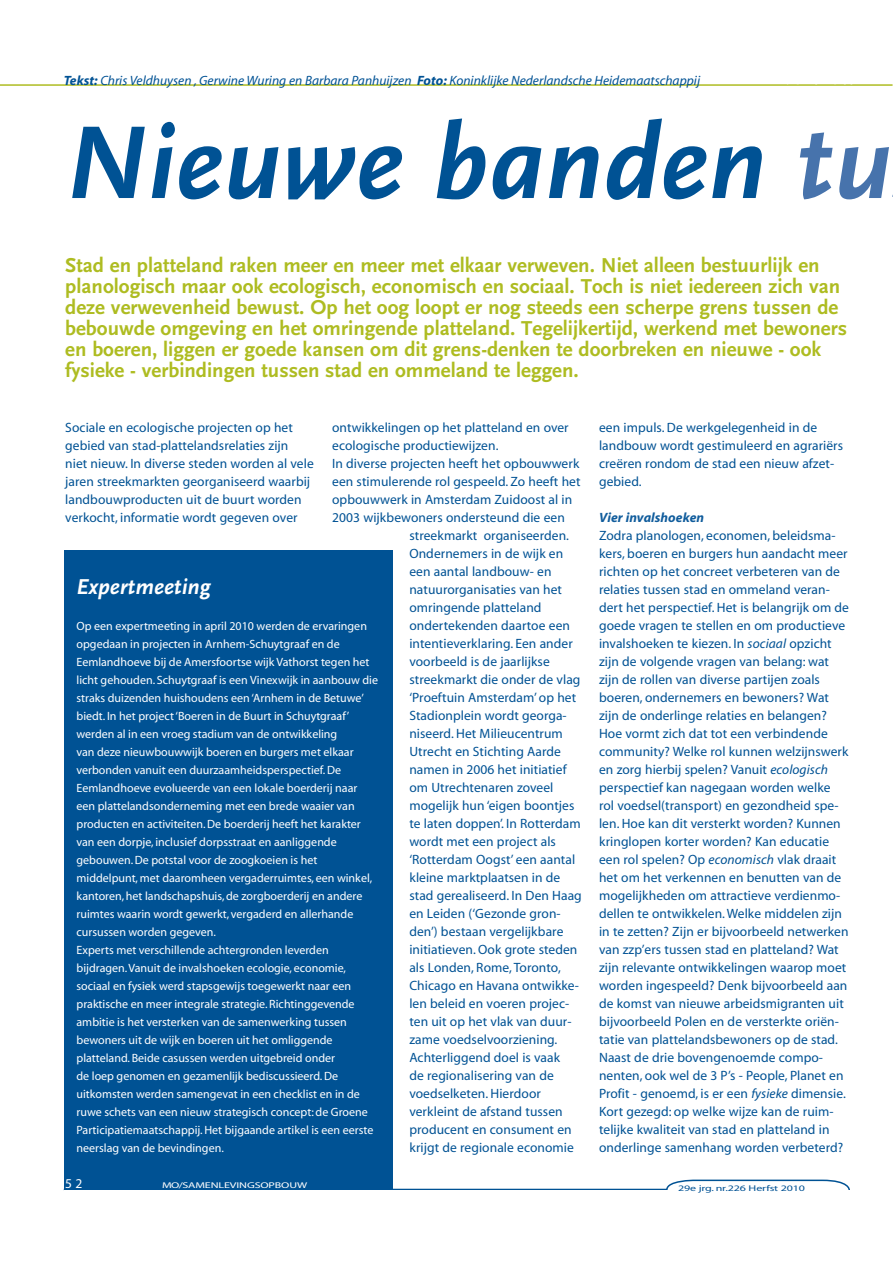
<style>
.page{position:relative;width:893px;height:1263px;background:#fff}
.page>*{position:absolute;margin:0;border:0;box-sizing:border-box;transform-origin:0 0}
.t1{font:italic 700 108px "Scala Sans";color:#005294}
.t2{font:italic 700 22.5px "Scala Sans";color:#fff}
.t3{font:700 21px/21px "Scala Sans";color:#aebc21}
.t4{font:13.5px/18px "Myriad";letter-spacing:.005em;color:#005294}
.t5{font:italic 13.5px "Myriad";color:#005294}
.t6{font:italic 700 13.5px "Myriad";letter-spacing:.005em;color:#105c9c}
.t7{font:13.5px "Myriad";color:#fff}
.t8{font:12px/18px "Myriad";color:#fff}
.t9{font:8.4px "Myriad";letter-spacing:-.01em;color:#005294;scale:1.43 1}
.t10{font:8.4px "Myriad";letter-spacing:-.01em;color:#fff;scale:1.43 1}
.s1{font-weight:700}
.s2{color:#4773ac}
.s3{font-style:italic}
</style>
<div class="page">
<hr style="left:0;top:84px;width:892px;height:2px;background:#aebc21">
<div style="left:64px;top:550px;width:328px;height:639px;background:#005294"></div>
<hr style="left:64px;top:1189px;width:755px;height:1px;background:#005294">
<svg style="left:665px;top:1179px;width:185px;height:11px"></svg>
<p class="t5" style="left:64px;top:73px;width:638px"><span class="s1">Tekst:</span> Chris Veldhuysen , Gerwine Wuring en Barbara Panhuijzen <span class="s1">Foto:</span> Koninklijke Nederlandsche Heidemaatschappij</p>
<h1 class="t1" style="left:65px;top:104px;width:828px">Nieuwe banden <span class="s2">tu</span></h1>
<p class="t3" style="left:65px;top:255px;width:783px">Stad en platteland raken meer en meer met elkaar verweven. Niet alleen bestuurlijk en planologisch maar ook ecologisch, economisch en sociaal. Toch is niet iedereen zich van deze verwevenheid bewust. Op het oog loopt er nog steeds een scherpe grens tussen de bebouwde omgeving en het omringende platteland. Tegelijkertijd, werkend met bewoners en boeren, liggen er goede kansen om dit grens-denken te doorbreken en nieuwe - ook fysieke - verbindingen tussen stad en ommeland te leggen.</p>
<p class="t4" style="left:65px;top:419px;width:250px">Sociale en ecologische projecten op het gebied van stad-plattelandsrelaties zijn niet nieuw. In diverse steden worden al vele jaren streekmarkten georganiseerd waarbij landbouwproducten uit de buurt worden verkocht, informatie wordt gegeven over</p>
<p class="t4" style="left:332px;top:419px;width:238px">ontwikkelingen op het platteland en over</p>
<p class="t4" style="left:599px;top:419px;width:246px">een impuls. De werkgelegenheid in de landbouw wordt gestimuleerd en agrariërs creëren rondom de stad een nieuw afzet&shy;gebied.</p>
<p class="t6" style="left:599px;top:510px;width:107px">Vier invalshoeken</p>
<p class="t4" style="left:599px;top:527px;width:251px">Zodra planologen, economen, beleidsma&shy;kers, boeren en burgers hun aandacht meer richten op het concreet verbeteren van de relaties tussen stad en ommeland veran&shy;dert het perspectief. Het is belangrijk om de goede vragen te stellen en om productieve invalshoeken te kiezen. In <span class="s3">sociaal</span> opzicht zijn de volgende vragen van belang: wat zijn de rollen van diverse partijen zoals boeren, ondernemers en bewoners? Wat zijn de onderlinge relaties en belangen?<br>Hoe vormt zich dat tot een verbindende community? Welke rol kunnen welzijnswerk en zorg hierbij spelen? Vanuit <span class="s3">ecologisch </span>perspectief kan nagegaan worden welke rol voedsel(transport) en gezondheid spe&shy;len. Hoe kan dit versterkt worden? Kunnen kringlopen korter worden? Kan educatie een rol spelen? Op <span class="s3">economisch</span> vlak draait het om het verkennen en benutten van de mogelijkheden om attractieve verdienmo&shy;dellen te ontwikkelen. Welke middelen zijn in te zetten? Zijn er bijvoorbeeld netwerken van zzp’ers tussen stad en platteland? Wat zijn relevante ontwikkelingen waarop moet worden ingespeeld? Denk bijvoorbeeld aan de komst van nieuwe arbeidsmigranten uit bijvoorbeeld Polen en de versterkte oriën&shy;tatie van plattelandsbewoners op de stad.<br>Naast de drie bovengenoemde compo&shy;nenten, ook wel de 3 P’s - People, Planet en Profit - genoemd, is er een <span class="s3">fysieke</span> dimensie.<br>Kort gezegd: op welke wijze kan de ruim&shy;telijke kwaliteit van stad en platteland in onderlinge samenhang worden verbeterd?</p>
<p class="t4" style="left:332px;top:437px;width:168px">ecologische productiewijzen.</p>
<p class="t4" style="left:332px;top:455px;width:249px">In diverse projecten heeft het opbouwwerk</p>
<p class="t4" style="left:332px;top:473px;width:250px">een stimulerende rol gespeeld. Zo heeft het</p>
<p class="t4" style="left:332px;top:491px;width:242px">opbouwwerk in Amsterdam Zuidoost al in</p>
<p class="t4" style="left:332px;top:509px;width:234px">2003 wijkbewoners ondersteund die een</p>
<p class="t4" style="left:409px;top:527px;width:161px">streekmarkt organiseerden.</p>
<p class="t4" style="left:409px;top:545px;width:155px">Ondernemers in de wijk en</p>
<p class="t4" style="left:409px;top:563px;width:144px">een aantal landbouw- en</p>
<p class="t4" style="left:409px;top:581px;width:154px">natuurorganisaties van het</p>
<p class="t4" style="left:409px;top:599px;width:134px">omringende platteland</p>
<p class="t4" style="left:409px;top:617px;width:162px">ondertekenden daartoe een</p>
<p class="t4" style="left:409px;top:635px;width:165px">intentieverklaring. Een ander</p>
<p class="t4" style="left:409px;top:653px;width:142px">voorbeeld is de jaarlijkse</p>
<p class="t4" style="left:409px;top:671px;width:173px">streekmarkt die onder de vlag</p>
<p class="t4" style="left:409px;top:689px;width:168px">‘Proeftuin Amsterdam’ op het</p>
<p class="t4" style="left:409px;top:707px;width:159px">Stadionplein wordt georga-</p>
<p class="t4" style="left:409px;top:725px;width:155px">niseerd. Het Milieucentrum</p>
<p class="t4" style="left:409px;top:743px;width:153px">Utrecht en Stichting Aarde</p>
<p class="t4" style="left:409px;top:761px;width:159px">namen in 2006 het initiatief</p>
<p class="t4" style="left:409px;top:779px;width:146px">om Utrechtenaren zoveel</p>
<p class="t4" style="left:409px;top:797px;width:166px">mogelijk hun ‘eigen boontjes</p>
<p class="t4" style="left:409px;top:815px;width:173px">te laten doppen’. In Rotterdam</p>
<p class="t4" style="left:409px;top:833px;width:148px">wordt met een project als</p>
<p class="t4" style="left:409px;top:851px;width:167px">‘Rotterdam Oogst’ een aantal</p>
<p class="t4" style="left:409px;top:869px;width:152px">kleine marktplaatsen in de</p>
<p class="t4" style="left:409px;top:887px;width:174px">stad gerealiseerd. In Den Haag</p>
<p class="t4" style="left:409px;top:905px;width:153px">en Leiden (‘Gezonde gron-</p>
<p class="t4" style="left:409px;top:923px;width:156px">den’) bestaan vergelijkbare</p>
<p class="t4" style="left:409px;top:941px;width:169px">initiatieven. Ook grote steden</p>
<p class="t4" style="left:409px;top:959px;width:153px">als Londen, Rome, Toronto,</p>
<p class="t4" style="left:409px;top:977px;width:171px">Chicago en Havana ontwikke-</p>
<p class="t4" style="left:409px;top:995px;width:162px">len beleid en voeren projec-</p>
<p class="t4" style="left:409px;top:1013px;width:164px">ten uit op het vlak van duur-</p>
<p class="t4" style="left:409px;top:1031px;width:150px">zame voedselvoorziening.</p>
<p class="t4" style="left:409px;top:1049px;width:152px">Achterliggend doel is vaak</p>
<p class="t4" style="left:409px;top:1067px;width:146px">de regionalisering van de</p>
<p class="t4" style="left:409px;top:1085px;width:133px">voedselketen. Hierdoor</p>
<p class="t4" style="left:409px;top:1103px;width:155px">verkleint de afstand tussen</p>
<p class="t4" style="left:409px;top:1121px;width:164px">producent en consument en</p>
<p class="t4" style="left:409px;top:1139px;width:166px">krijgt de regionale economie</p>
<h2 class="t2" style="left:77px;top:575px;width:136px">Expertmeeting</h2>
<p class="t8" style="left:77px;top:618px;width:303px">Op een expertmeeting in april 2010 werden de ervaringen opgedaan in projecten in Arnhem-Schuytgraaf en de Eemlandhoeve bij de Amersfoortse wijk Vathorst tegen het licht gehouden. Schuytgraaf is een Vinexwijk in aanbouw die straks duizenden huishoudens een ‘Arnhem in de Betuwe’ biedt. In het project ‘Boeren in de Buurt in Schuytgraaf’ werden al in een vroeg stadium van de ontwikkeling<br>van deze nieuwbouwwijk boeren en burgers met elkaar verbonden vanuit een duurzaamheidsperspectief. De Eemlandhoeve evolueerde van een lokale boerderij naar een plattelandsonderneming met een brede waaier van producten en activiteiten. De boerderij heeft het karakter van een dorpje, inclusief dorpsstraat en aanliggende gebouwen. De potstal voor de zoogkoeien is het middelpunt, met daaromheen vergaderruimtes, een winkel, kantoren, het landschapshuis, de zorgboerderij en andere ruimtes waarin wordt gewerkt, vergaderd en allerhande cursussen worden gegeven.<br>Experts met verschillende achtergronden leverden bijdragen. Vanuit de invalshoeken ecologie, economie, sociaal en fysiek werd stapsgewijs toegewerkt naar een praktische en meer integrale strategie. Richtinggevende ambitie is het versterken van de samenwerking tussen bewoners uit de wijk en boeren uit het omliggende platteland. Beide casussen werden uitgebreid onder<br>de loep genomen en gezamenlijk bediscussieerd. De uitkomsten werden samengevat in een checklist en in de ruwe schets van een nieuw strategisch concept: de Groene Participatiemaatschappij. Het bijgaande artikel is een eerste neerslag van de bevindingen.</p>
<p class="t7" style="left:65px;top:1177px;width:17px">52</p>
<p class="t10" style="left:162px;top:1181px;width:103px">MO/SAMENLEVINGSOPBOUW</p>
<p class="t9" style="left:678px;top:1183px;width:90px">29e jrg. nr.226 Herfst 2010</p>
</div>
